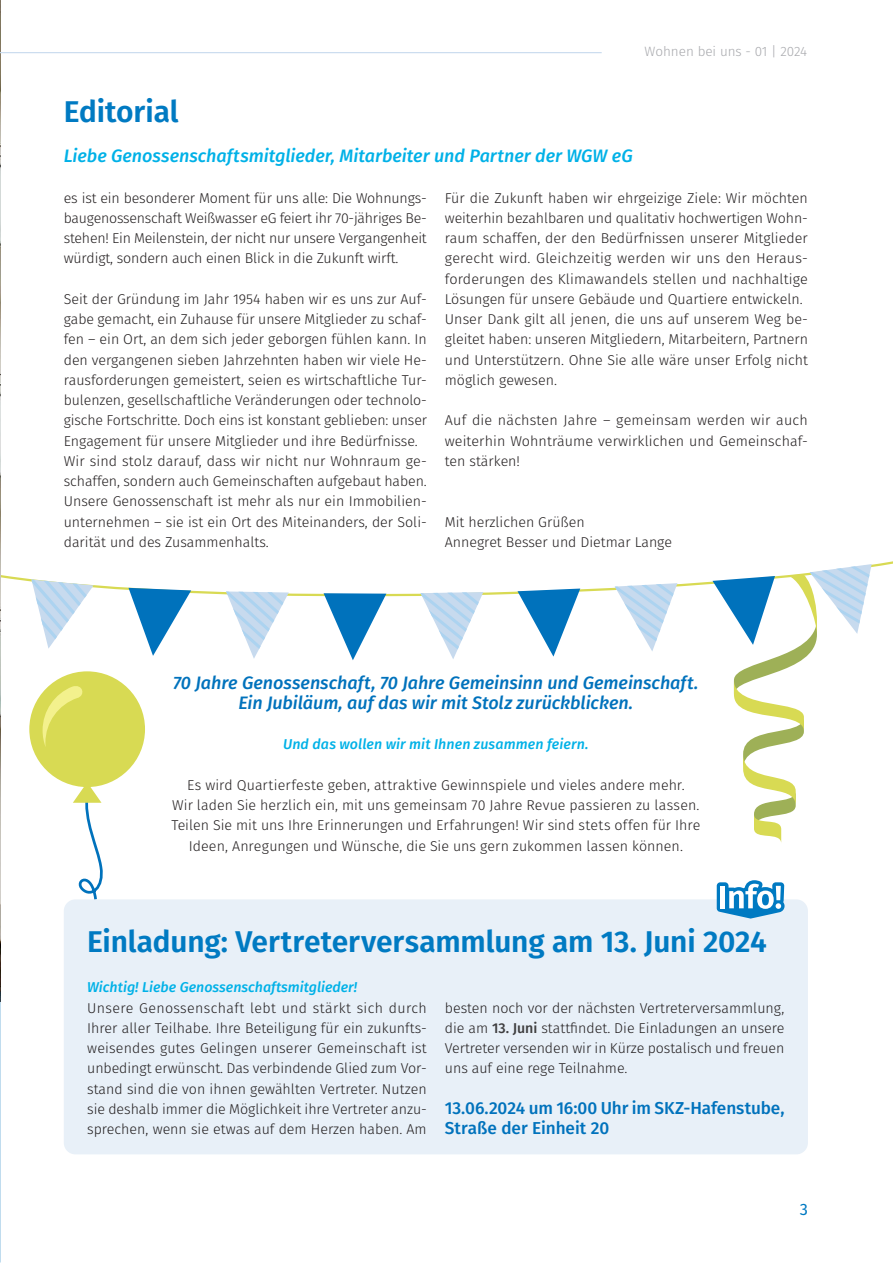
<style>
.page{position:relative;width:893px;height:1263px;background:#fff}
.page>*{position:absolute;margin:0;border:0;box-sizing:border-box;transform-origin:0 0}
.Headline{font:600 30px "Fira Sans";letter-spacing:-.005em;color:#007ac2}
.Subheadline{font:italic 500 18px/20.2px "Fira Sans";letter-spacing:-.005em;color:#0072bc;text-align:center}
.Subheadline-2{font:italic 500 18px "Fira Sans";color:#00b1e7}
.t1{font:500 17.25px "Fira Sans";letter-spacing:-.005em;color:#0072bc}
.t2{font:16.5px "Fira Sans";color:#007ac2}
.Body{font:300 14.25px/20.2px "Fira Sans";color:#231f20;text-align:justify}
.Subheadline-3{font:italic 500 14.25px "Fira Sans";color:#00b1e7}
.t3{font:300 13.5px "Fira Sans";color:#a8a9ad}
.s1{font-weight:500;color:#3e3e3f}
</style>
<div class="page">
<svg style="left:1px;top:561px;width:892px;height:36px"></svg>
<svg style="left:128px;top:588px;width:63px;height:68px"></svg>
<svg style="left:324px;top:593px;width:62px;height:67px"></svg>
<svg style="left:517px;top:588px;width:63px;height:69px"></svg>
<svg style="left:31px;top:579px;width:63px;height:70px"></svg>
<svg style="left:226px;top:591px;width:63px;height:68px"></svg>
<svg style="left:421px;top:592px;width:62px;height:67px"></svg>
<svg style="left:615px;top:583px;width:62px;height:68px"></svg>
<svg style="left:712px;top:564px;width:160px;height:279px"></svg>
<div style="left:64px;top:899px;width:744px;height:255px;background:#e8f0f8;border-radius:12px"></div>
<svg style="left:717px;top:880px;width:67px;height:38px"></svg>
<svg style="left:70px;top:784px;width:36px;height:117px"></svg>
<div style="left:29px;top:671px;width:116px;height:116px;background:#d8da53;border-radius:50%"></div>
<svg style="left:43px;top:683px;width:40px;height:64px"></svg>
<img style="left:0;top:0;width:1px;height:1001px">
<hr style="left:0;top:52px;width:602px;height:1px;background:#c7daee">
<p class="t3" style="left:645px;top:42px;width:164px">Wohnen bei uns - 01 | 2024</p>
<p class="Headline" style="left:64px;top:86px;width:117px">Editorial</p>
<p class="Subheadline-2" style="left:64px;top:141px;width:570px">Liebe Genossenschaftsmitglieder, Mitarbeiter und Partner der WGW eG</p>
<p class="Body" style="left:64px;top:187px;width:365px">es ist ein besonderer Moment für uns alle: Die Wohnungs&shy;baugenossenschaft Weißwasser eG feiert ihr 70-jähriges Be&shy;stehen! Ein Meilenstein, der nicht nur unsere Vergangenheit würdigt, sondern auch einen Blick in die Zukunft wirft.</p>
<p class="Body" style="left:64px;top:289px;width:365px">Seit der Gründung im Jahr 1954 haben wir es uns zur Auf&shy;gabe gemacht, ein Zuhause für unsere Mitglieder zu schaf&shy;fen – ein Ort, an dem sich jeder geborgen fühlen kann. In den vergangenen sieben Jahrzehnten haben wir viele He&shy;rausforderungen gemeistert, seien es wirtschaftliche Tur&shy;bulenzen, gesellschaftliche Veränderungen oder technolo&shy;gische Fortschritte. Doch eins ist konstant geblieben: unser Engagement für unsere Mitglieder und ihre Bedürfnisse.</p>
<p class="Body" style="left:64px;top:451px;width:365px">Wir sind stolz darauf, dass wir nicht nur Wohnraum ge&shy;schaffen, sondern auch Gemeinschaften aufgebaut haben.<br>Unsere Genossenschaft ist mehr als nur ein Immobilien&shy;unternehmen – sie ist ein Ort des Miteinanders, der Soli&shy;darität und des Zusammenhalts.</p>
<p class="Body" style="left:445px;top:187px;width:365px">Für die Zukunft haben wir ehrgeizige Ziele: Wir möchten weiterhin bezahlbaren und qualitativ hochwertigen Wohn&shy;raum schaffen, der den Bedürfnissen unserer Mitglieder gerecht wird. Gleichzeitig werden wir uns den Heraus&shy;forderungen des Klimawandels stellen und nachhaltige Lösungen für unsere Gebäude und Quartiere entwickeln.</p>
<p class="Body" style="left:445px;top:309px;width:365px">Unser Dank gilt all jenen, die uns auf unserem Weg be&shy;gleitet haben: unseren Mitgliedern, Mitarbeitern, Partnern und Unterstützern. Ohne Sie alle wäre unser Erfolg nicht möglich gewesen.</p>
<p class="Body" style="left:445px;top:410px;width:365px">Auf die nächsten Jahre – gemeinsam werden wir auch weiterhin Wohnträume verwirklichen und Gemeinschaf&shy;ten stärken!</p>
<p class="Body" style="left:445px;top:511px;width:141px">Mit herzlichen Grüßen</p>
<p class="Body" style="left:445px;top:532px;width:229px">Annegret Besser und Dietmar Lange</p>
<p class="Subheadline" style="left:173px;top:671px;width:527px">70 Jahre Genossenschaft, 70 Jahre Gemeinsinn und Gemeinschaft.<br>Ein Jubiläum, auf das wir mit Stolz zurückblicken.</p>
<p class="Subheadline-3" style="left:283px;top:733px;width:307px">Und das wollen wir mit Ihnen zusammen feiern.</p>
<p class="Body" style="left:171px;top:775px;width:530px;text-align:center">Es wird Quartierfeste geben, attraktive Gewinnspiele und vieles andere mehr.<br>Wir laden Sie herzlich ein, mit uns gemeinsam 70 Jahre Revue passieren zu lassen.<br>Teilen Sie mit uns Ihre Erinnerungen und Erfahrungen! Wir sind stets offen für Ihre Ideen, Anregungen und Wünsche, die Sie uns gern zukommen lassen können.</p>
<p class="Headline" style="left:87px;top:917px;width:681px">Einladung: Vertreterversammlung am 13. Juni 2024</p>
<p class="Subheadline-3" style="left:87px;top:976px;width:271px">Wichtig! Liebe Genossenschaftsmitglieder!</p>
<p class="Body" style="left:87px;top:997px;width:341px">Unsere Genossenschaft lebt und stärkt sich durch Ihrer aller Teilhabe. Ihre Beteiligung für ein zukunfts&shy;weisendes gutes Gelingen unserer Gemeinschaft ist unbedingt erwünscht. Das verbindende Glied zum Vor&shy;stand sind die von ihnen gewählten Vertreter. Nutzen sie deshalb immer die Möglichkeit ihre Vertreter anzu&shy;sprechen, wenn sie etwas auf dem Herzen haben. Am</p>
<p class="Body" style="left:445px;top:997px;width:341px">besten noch vor der nächsten Vertreterversammlung, die am <span class="s1">13. Juni</span> stattfindet. Die Einladungen an unsere Vertreter versenden wir in Kürze postalisch und freuen uns auf eine rege Teilnahme.</p>
<p class="t1" style="left:445px;top:1094px;width:341px">13.06.2024 um 16:00 Uhr im SKZ-Hafenstube,</p>
<p class="t1" style="left:445px;top:1114px;width:166px">Straße der Einheit 20</p>
<p class="t2" style="left:800px;top:1197px;width:10px">3</p>
</div>
